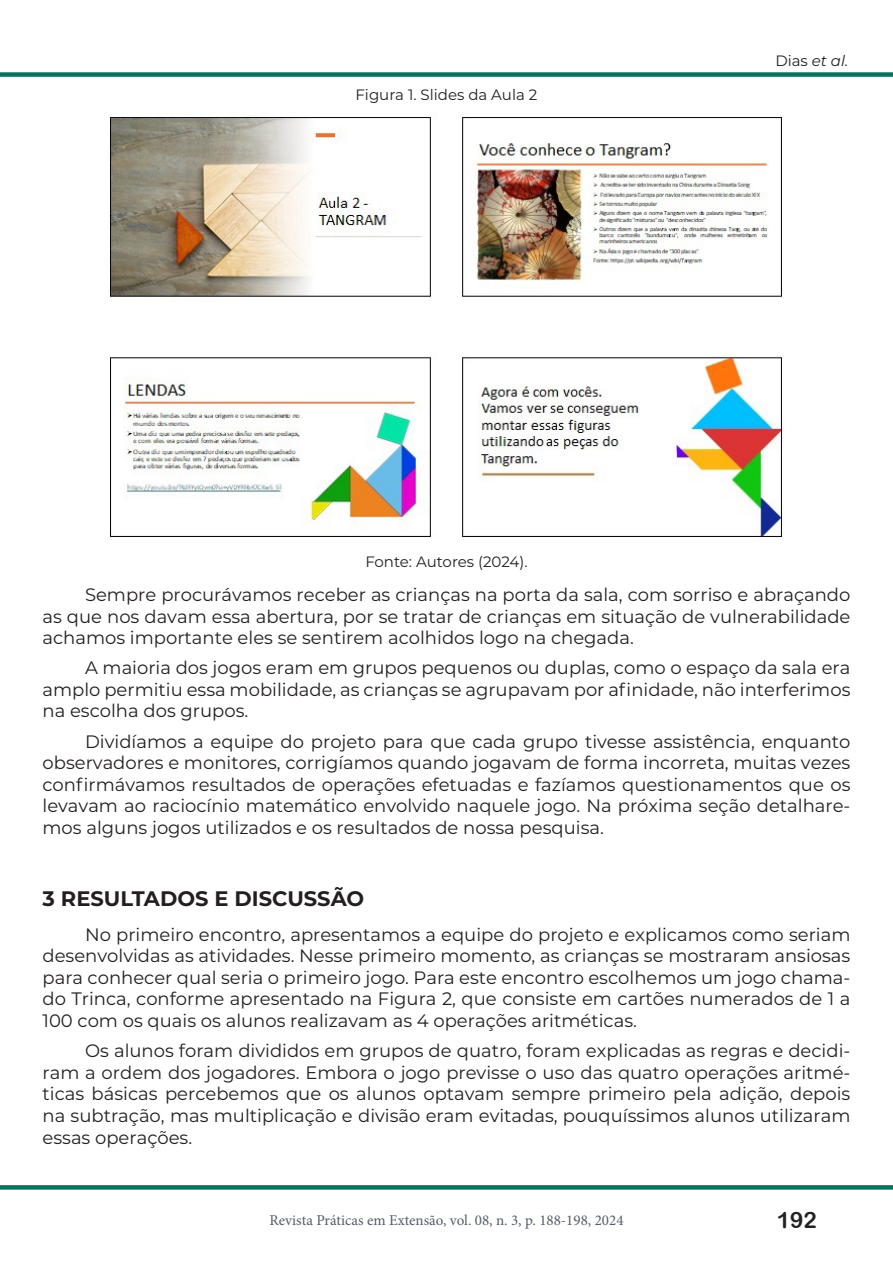
<style>
.page{position:relative;width:893px;height:1263px;background:#fff}
.page>*{position:absolute;margin:0;border:0;box-sizing:border-box;transform-origin:0 0}
.t1{font:22.5px "Arial Rounded MT Bold";color:#222}
.t2{font:700 21px "Montserrat";color:#231f20}
.t3{font:18px/21.6px "Montserrat";color:#231f20;text-align:justify}
.t4{font:15px "Minion Pro";color:#555c69}
.t5{font:15px "Montserrat";color:#231f20}
.t6{font:italic 15px "Montserrat";color:#231f20}
.s1{font-style:normal}
</style>
<div class="page">
<div style="left:0;top:72px;width:893px;height:5px;background:#03735e"></div>
<svg style="left:0;top:1185px;width:893px;height:4px;background:#0b7763"></svg>
<img style="left:110px;top:117px;width:675px;height:422px">
<p class="t5" style="left:356px;top:84px;width:183px">Figura 1. Slides da Aula 2</p>
<p class="t6" style="left:775px;top:50px;width:75px"><span class="s1">Dias</span> et al.</p>
<p class="t5" style="left:365px;top:551px;width:164px">Fonte: Autores (2024).</p>
<p class="t3" style="left:43px;top:583px;width:809px;text-indent:43px">Sempre procurávamos receber as crianças na porta da sala, com sorriso e abraçando as que nos davam essa abertura, por se tratar de crianças em situação de vulnerabilidade achamos importante eles se sentirem acolhidos logo na chegada.</p>
<p class="t3" style="left:43px;top:656px;width:809px;text-indent:43px">A maioria dos jogos eram em grupos pequenos ou duplas, como o espaço da sala era amplo permitiu essa mobilidade, as crianças se agrupavam por afinidade, não interferimos na escolha dos grupos.</p>
<p class="t3" style="left:43px;top:730px;width:809px;text-indent:43px">Dividíamos a equipe do projeto para que cada grupo tivesse assistência, enquanto observadores e monitores, corrigíamos quando jogavam de forma incorreta, muitas vezes confirmávamos resultados de operações efetuadas e fazíamos questionamentos que os levavam ao raciocínio matemático envolvido naquele jogo. Na próxima seção detalhare&shy;mos alguns jogos utilizados e os resultados de nossa pesquisa.</p>
<p class="t2" style="left:43px;top:884px;width:323px">3 RESULTADOS E DISCUSSÃO</p>
<p class="t3" style="left:43px;top:923px;width:809px;text-indent:43px">No primeiro encontro, apresentamos a equipe do projeto e explicamos como seriam desenvolvidas as atividades. Nesse primeiro momento, as crianças se mostraram ansiosas para conhecer qual seria o primeiro jogo. Para este encontro escolhemos um jogo chama&shy;do Trinca, conforme apresentado na Figura 2, que consiste em cartões numerados de 1 a 100 com os quais os alunos realizavam as 4 operações aritméticas.</p>
<p class="t3" style="left:43px;top:1039px;width:809px;text-indent:43px">Os alunos foram divididos em grupos de quatro, foram explicadas as regras e decidi&shy;ram a ordem dos jogadores. Embora o jogo previsse o uso das quatro operações aritmé&shy;ticas básicas percebemos que os alunos optavam sempre primeiro pela adição, depois na subtração, mas multiplicação e divisão eram evitadas, pouquíssimos alunos utilizaram essas operações.</p>
<p class="t4" style="left:269px;top:1210px;width:356px">Revista Práticas em Extensão, vol. 08, n. 3, p. 188-198, 2024</p>
<p class="t1" style="left:777px;top:1206px;width:42px">192</p>
</div>
